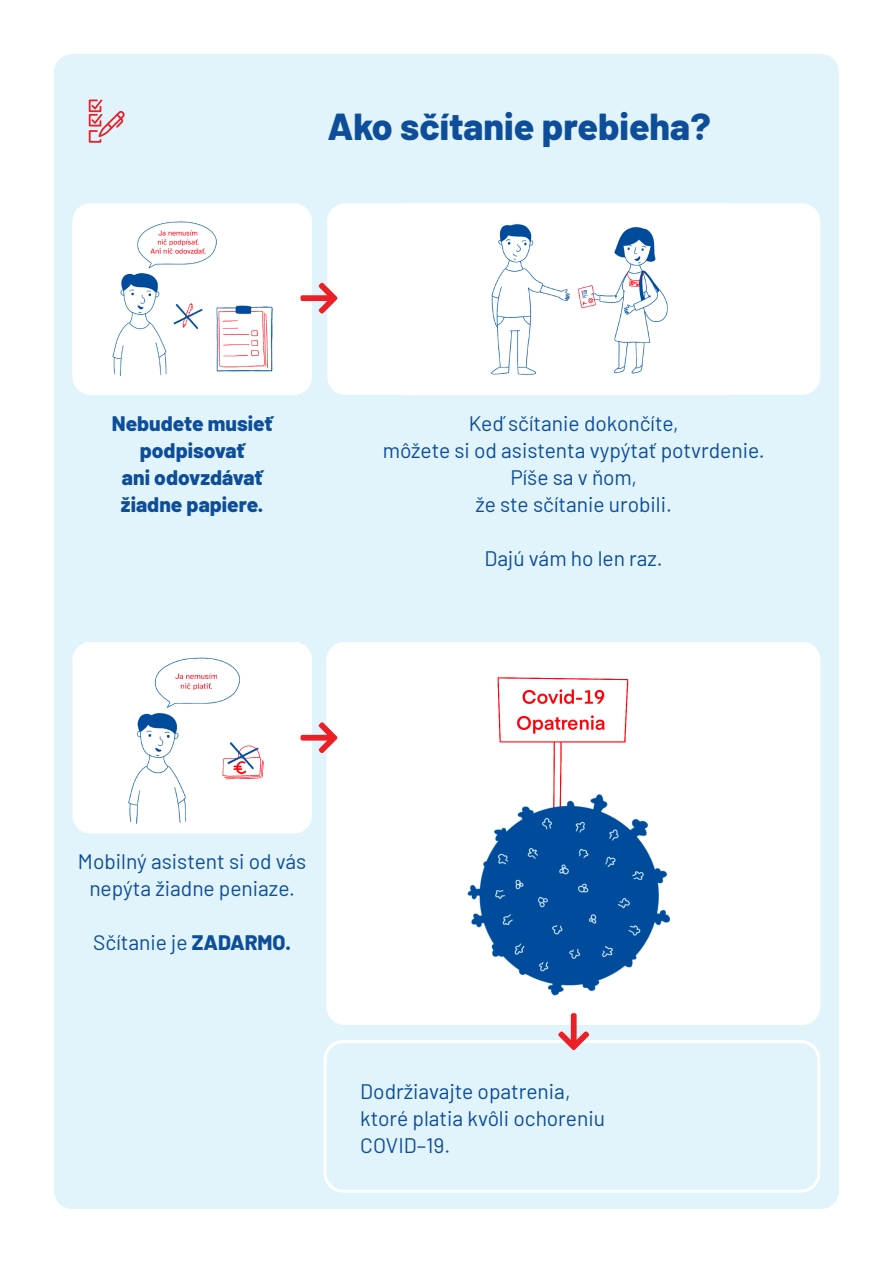
<style>
.page{position:relative;width:893px;height:1263px;background:#fff}
.page>*{position:absolute;margin:0;border:0;box-sizing:border-box;transform-origin:0 0}
.t1{font:800 37.5px "Barlow";color:#0d4d99}
.t2{font:21px/27px "Barlow";color:#0d4d99;text-align:center}
.t3{font:800 21px/27px "Barlow";color:#0d4d99;text-align:center}
.s1{font-weight:800}
</style>
<div class="page">
<div style="left:54px;top:54px;width:785px;height:1155px;background:#e1f4fc;border-radius:18px"></div>
<div style="left:323px;top:1040px;width:497px;height:153px;border:3px solid #fff;border-radius:18px"></div>
<div style="left:327px;top:203px;width:493px;height:192px;background:#fff;border-radius:18px"></div>
<img style="left:491px;top:224px;width:177px;height:151px">
<img style="left:72px;top:207px;width:240px;height:188px">
<div style="left:72px;top:642px;width:240px;height:191px;background:#fff;border-radius:18px"></div>
<img style="left:82px;top:643px;width:230px;height:190px">
<svg style="left:89px;top:99px;width:36px;height:44px"></svg>
<img style="left:326px;top:642px;width:494px;height:383px">
<svg style="left:300px;top:283px;width:37px;height:30px"></svg>
<svg style="left:558px;top:1013px;width:31px;height:37px"></svg>
<svg style="left:300px;top:722px;width:37px;height:31px"></svg>
<p class="t1" style="left:327px;top:98px;width:385px">Ako sčítanie prebieha?</p>
<p class="t3" style="left:112px;top:408px;width:162px">Nebudete musieť podpisovať</p>
<p class="t3" style="left:122px;top:462px;width:142px">ani odovzdávať</p>
<p class="t3" style="left:121px;top:489px;width:144px">žiadne papiere.</p>
<p class="t2" style="left:469px;top:408px;width:211px">Keď sčítanie dokončíte,</p>
<p class="t2" style="left:383px;top:435px;width:383px">môžete si od asistenta vypýtať potvrdenie.</p>
<p class="t2" style="left:510px;top:462px;width:128px">Píše sa v ňom,</p>
<p class="t2" style="left:475px;top:489px;width:198px">že ste sčítanie urobili.</p>
<p class="t2" style="left:485px;top:543px;width:180px">Dajú vám ho len raz.</p>
<p class="t2" style="left:78px;top:847px;width:230px">Mobilný asistent si od vás nepýta žiadne peniaze.</p>
<p class="t2" style="left:93px;top:928px;width:200px">Sčítanie je <span class="s1">ZADARMO.</span></p>
<p class="t2" style="left:360px;top:1076px;width:212px">Dodržiavajte opatrenia,</p>
<p class="t2" style="left:360px;top:1103px;width:246px">ktoré platia kvôli ochoreniu</p>
<p class="t2" style="left:360px;top:1130px;width:92px">COVID–19.</p>
</div>
